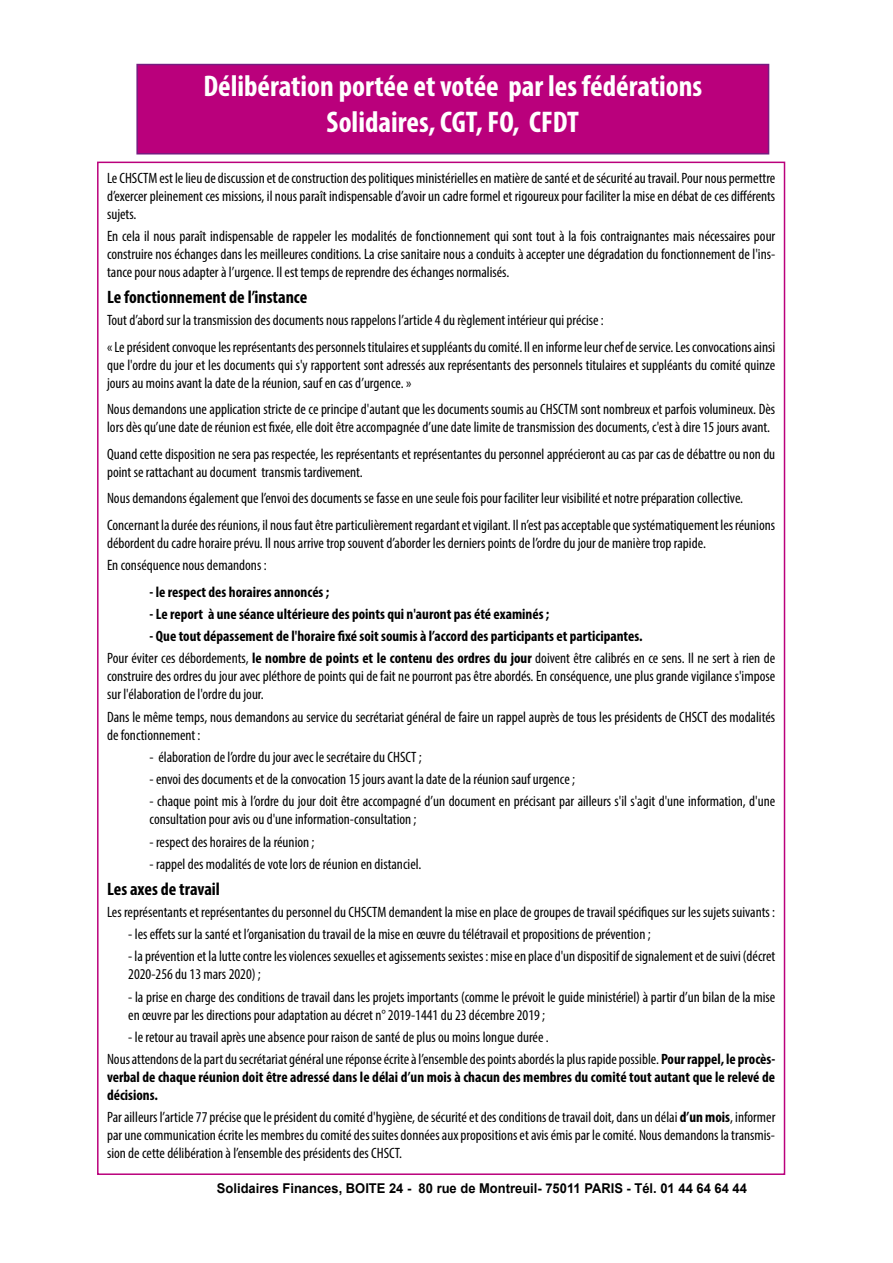
<style>
.page{position:relative;width:893px;height:1263px;background:#fff}
.page>*{position:absolute;margin:0;border:0;box-sizing:border-box;transform-origin:0 0}
.t1{font:700 condensed 30px/36px "Myriad Pro";color:#fff;text-align:center}
.t2{font:700 condensed 18px "Myriad Pro";color:#000}
.t3{font:condensed 15px/18px "Myriad Pro";color:#000}
.t4{font:700 condensed 15px/22.2px "Myriad Pro";color:#000}
.t5{font:700 13.5px "Arial";color:#000;scale:.96 1}
.s1{font-weight:400}
.s2{font-weight:700}
</style>
<div class="page">
<div style="left:137px;top:65px;width:632px;height:89px;background:#ba007c"></div>
<div style="left:136px;top:64px;width:633px;height:90px;border:2px solid #771c80"></div>
<h1 class="t1" style="left:203px;top:68px;width:500px">Délibération portée et votée par les fédérations<br>Solidaires, CGT, FO, CFDT</h1>
<p class="t3" style="left:107px;top:169px;width:670px;text-align:justify">Le CHSCTM est le lieu de discussion et de construction des politiques ministérielles en matière de santé et de sécurité au travail. Pour nous permettre d’exercer pleinement ces missions, il nous paraît indispensable d’avoir un cadre formel et rigoureux pour faciliter la mise en débat de ces différents sujets.</p>
<p class="t3" style="left:107px;top:227px;width:670px;text-align:justify">En cela il nous paraît indispensable de rappeler les modalités de fonctionnement qui sont tout à la fois contraignantes mais nécessaires pour construire nos échanges dans les meilleures conditions. La crise sanitaire nous a conduits à accepter une dégradation du fonctionnement de l'ins&shy;tance pour nous adapter à l’urgence. Il est temps de reprendre des échanges normalisés.</p>
<p class="t2" style="left:107px;top:286px;width:202px">Le fonctionnement de l’instance</p>
<p class="t3" style="left:107px;top:307px;width:670px;line-height:26.5px">Tout d’abord sur la transmission des documents nous rappelons l’article 4 du règlement intérieur qui précise :<br>« Le président convoque les représentants des personnels titulaires et suppléants du comité. Il en informe leur chef de service. Les convocations ainsi</p>
<p class="t3" style="left:107px;top:356px;width:670px">que l'ordre du jour et les documents qui s'y rapportent sont adressés aux représentants des personnels titulaires et suppléants du comité quinze jours au moins avant la date de la réunion, sauf en cas d’urgence. »</p>
<p class="t3" style="left:107px;top:400px;width:670px">Nous demandons une application stricte de ce principe d'autant que les documents soumis au CHSCTM sont nombreux et parfois volumineux. Dès lors dès qu’une date de réunion est fixée, elle doit être accompagnée d’une date limite de transmission des documents, c'est à dire 15 jours avant.</p>
<p class="t3" style="left:107px;top:445px;width:670px">Quand cette disposition ne sera pas respectée, les représentants et représentantes du personnel apprécieront au cas par cas de débattre ou non du point se rattachant au document transmis tardivement.</p>
<p class="t3" style="left:107px;top:485px;width:670px;line-height:26.5px">Nous demandons également que l’envoi des documents se fasse en une seule fois pour faciliter leur visibilité et notre préparation collective.<br>Concernant la durée des réunions, il nous faut être particulièrement regardant et vigilant. Il n’est pas acceptable que systématiquement les réunions</p>
<p class="t3" style="left:107px;top:531px;width:600px;line-height:22.2px">débordent du cadre horaire prévu. Il nous arrive trop souvent d’aborder les derniers points de l’ordre du jour de manière trop rapide.<br>En conséquence nous demandons :</p>
<p class="t4" style="left:150px;top:580px;width:181px">- le respect des horaires annoncés ;</p>
<p class="t4" style="left:150px;top:602px;width:401px">- Le report à une séance ultérieure des points qui n'auront pas été examinés ;</p>
<p class="t4" style="left:107px;top:625px;width:670px;text-indent:43px">- Que tout dépassement de l'horaire fixé soit soumis à l’accord des participants et participantes.<br><span class="s1">Pour éviter ces débordements,</span> le nombre de points et le contenu des ordres du jour <span class="s1">doivent être calibrés en ce sens. Il ne sert à rien de</span></p>
<p class="t3" style="left:107px;top:667px;width:670px">construire des ordres du jour avec pléthore de points qui de fait ne pourront pas être abordés. En conséquence, une plus grande vigilance s'impose sur l'élaboration de l'ordre du jour.</p>
<p class="t3" style="left:107px;top:707px;width:670px">Dans le même temps, nous demandons au service du secrétariat général de faire un rappel auprès de tous les présidents de CHSCT des modalités de fonctionnement :</p>
<p class="t3" style="left:150px;top:748px;width:274px">- élaboration de l’ordre du jour avec le secrétaire du CHSCT ;</p>
<p class="t3" style="left:150px;top:770px;width:427px">- envoi des documents et de la convocation 15 jours avant la date de la réunion sauf urgence ;</p>
<p class="t3" style="left:150px;top:792px;width:627px">- chaque point mis à l’ordre du jour doit être accompagné d’un document en précisant par ailleurs s'il s'agit d'une information, d'une consultation pour avis ou d'une information-consultation ;</p>
<p class="t3" style="left:150px;top:832px;width:166px">- respect des horaires de la réunion ;</p>
<p class="t3" style="left:150px;top:855px;width:273px">- rappel des modalités de vote lors de réunion en distanciel.</p>
<p class="t2" style="left:107px;top:877px;width:114px">Les axes de travail</p>
<p class="t3" style="left:107px;top:903px;width:670px">Les représentants et représentantes du personnel du CHSCTM demandent la mise en place de groupes de travail spécifiques sur les sujets suivants :</p>
<p class="t3" style="left:128px;top:925px;width:524px">- les effets sur la santé et l’organisation du travail de la mise en œuvre du télétravail et propositions de prévention ;</p>
<p class="t3" style="left:128px;top:947px;width:648px">- la prévention et la lutte contre les violences sexuelles et agissements sexistes : mise en place d'un dispositif de signalement et de suivi (décret<br>2020-256 du 13 mars 2020) ;</p>
<p class="t3" style="left:128px;top:987px;width:648px">- la prise en charge des conditions de travail dans les projets importants (comme le prévoit le guide ministériel) à partir d’un bilan de la mise en œuvre par les directions pour adaptation au décret n° 2019-1441 du 23 décembre 2019 ;</p>
<p class="t3" style="left:107px;top:1026px;width:670px;line-height:22.2px;text-indent:21px">- le retour au travail après une absence pour raison de santé de plus ou moins longue durée .<br>Nous attendons de la part du secrétariat général une réponse écrite à l’ensemble des points abordés la plus rapide possible. <span class="s2">Pour rappel, le procès-</span></p>
<p class="t4" style="left:107px;top:1068px;width:670px;line-height:18px">verbal de chaque réunion doit être adressé dans le délai d’un mois à chacun des membres du comité tout autant que le relevé de décisions.</p>
<p class="t3" style="left:107px;top:1108px;width:670px;text-align:justify">Par ailleurs l’article 77 précise que le président du comité d'hygiène, de sécurité et des conditions de travail doit, dans un délai <span class="s2">d’un mois</span>, informer par une communication écrite les membres du comité des suites données aux propositions et avis émis par le comité. Nous demandons la transmis&shy;sion de cette délibération à l’ensemble des présidents des CHSCT.</p>
<p class="t5" style="left:217px;top:1179px;width:553px">Solidaires Finances, BOITE 24 - 80 rue de Montreuil- 75011 PARIS - Tél. 01 44 64 64 44</p>
</div>
